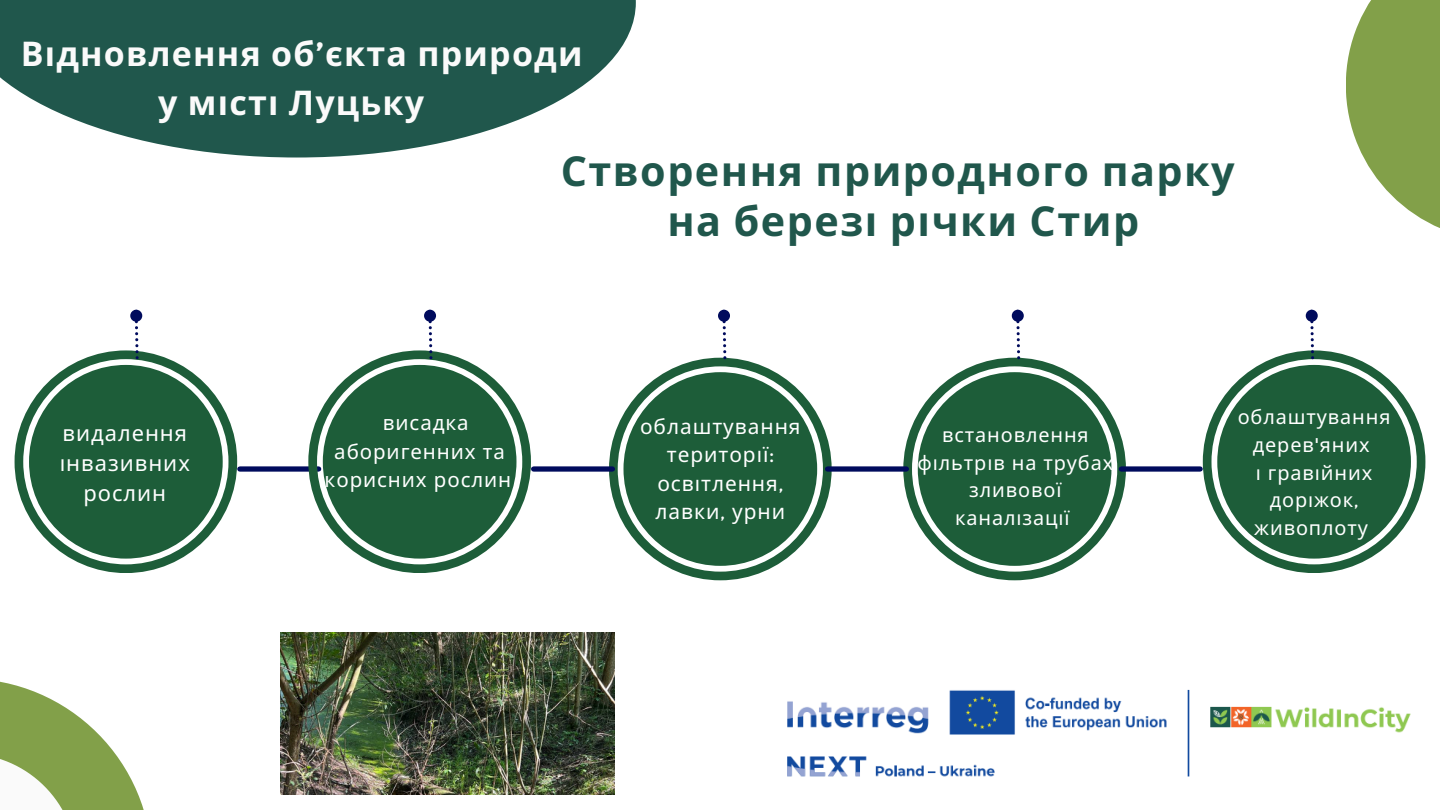
<style>
.page{position:relative;width:1440px;height:810px;background:#fff}
.page>*{position:absolute;margin:0;border:0;box-sizing:border-box;transform-origin:0 0}
.t1{font:700 41.3px/49.5px "Noto Sans";letter-spacing:.035em;color:#20574c;text-align:center}
.t2{font:700 34px "Noto Sans";letter-spacing:.035em;color:#fafafa}
.t3{font:21.9px/30px "Noto Sans";letter-spacing:.045em;color:#fff;text-align:center}
.t4{font:20.9px/28.5px "Noto Sans";letter-spacing:.045em;color:#fff;text-align:center}
.t5{font:20.5px "Noto Sans";letter-spacing:.045em;color:#fff}
.t6{font:19.9px/27.8px "Noto Sans";letter-spacing:.045em;color:#fff;text-align:center}
.s1{font-family:"Montserrat"}
</style>
<div class="page">
<svg style="left:15px;top:350px;width:222px;height:223px"></svg>
<div style="left:29px;top:365px;width:194px;height:194px;background:#1d5d39;border-radius:50%"></div>
<svg style="left:135px;top:321px;width:4px;height:38px"></svg>
<div style="left:132px;top:311px;width:9px;height:9px;background:#000b5d;border-radius:50%"></div>
<div style="left:130px;top:310px;width:12px;height:12px;border:3px solid #000b5d;border-radius:50%"></div>
<div style="left:240px;top:466px;width:79px;height:6px;background:#000b5d"></div>
<svg style="left:308px;top:350px;width:223px;height:223px"></svg>
<div style="left:323px;top:365px;width:193px;height:194px;background:#1d5d39;border-radius:50%"></div>
<svg style="left:429px;top:322px;width:3px;height:37px"></svg>
<div style="left:426px;top:311px;width:9px;height:9px;background:#000b5d;border-radius:50%"></div>
<div style="left:424px;top:310px;width:12px;height:12px;border:3px solid #000b5d;border-radius:50%"></div>
<svg style="left:609px;top:358px;width:223px;height:222px"></svg>
<div style="left:624px;top:372px;width:193px;height:194px;background:#1d5d39;border-radius:50%"></div>
<div style="left:534px;top:466px;width:78px;height:6px;background:#000b5d"></div>
<svg style="left:723px;top:322px;width:3px;height:37px"></svg>
<div style="left:719px;top:311px;width:10px;height:9px;background:#000b5d;border-radius:50%"></div>
<div style="left:718px;top:310px;width:12px;height:12px;border:3px solid #000b5d;border-radius:50%"></div>
<svg style="left:903px;top:358px;width:223px;height:222px"></svg>
<div style="left:918px;top:372px;width:193px;height:194px;background:#1d5d39;border-radius:50%"></div>
<div style="left:828px;top:466px;width:78px;height:6px;background:#000b5d"></div>
<svg style="left:1016px;top:322px;width:4px;height:37px"></svg>
<div style="left:1013px;top:311px;width:9px;height:9px;background:#000b5d;border-radius:50%"></div>
<div style="left:1012px;top:310px;width:12px;height:12px;border:3px solid #000b5d;border-radius:50%"></div>
<div style="left:1121px;top:466px;width:79px;height:6px;background:#000b5d"></div>
<svg style="left:1203px;top:350px;width:222px;height:223px"></svg>
<div style="left:1217px;top:365px;width:194px;height:194px;background:#1d5d39;border-radius:50%"></div>
<svg style="left:1310px;top:322px;width:4px;height:37px"></svg>
<div style="left:1307px;top:311px;width:9px;height:9px;background:#000b5d;border-radius:50%"></div>
<div style="left:1306px;top:310px;width:12px;height:12px;border:3px solid #000b5d;border-radius:50%"></div>
<svg style="left:1346px;top:0;width:94px;height:228px;fill:#82a049"></svg>
<svg style="left:0;top:0;width:635px;height:158px;fill:#20574c"></svg>
<img style="left:787px;top:689px;width:624px;height:88px">
<svg style="left:0;top:681px;width:144px;height:129px"></svg>
<img style="left:280px;top:632px;width:335px;height:163px">
<p class="t2" style="left:21px;top:30px;width:563px">Відновлення об<span class="s1">’</span>єкта природи</p>
<p class="t2" style="left:158px;top:78px;width:268px">у місті Луцьку</p>
<h2 class="t3" style="left:60px;top:418px;width:132px">видалення і нвазивних рослин</h2>
<h2 class="t1" style="left:561px;top:145px;width:676px">Створення природного парку на березі річки Стир</h2>
<h1 class="t5" style="left:383px;top:409px;width:87px">висадка</h1>
<h1 class="t5" style="left:334px;top:437px;width:172px">аборигенних та</h1>
<h1 class="t5" style="left:325px;top:466px;width:188px">корисних рослин</h1>
<p class="t4" style="left:640px;top:411px;width:162px">облаштування території<span class="s1">: </span>освітлення<span class="s1">, </span>лавки<span class="s1">,</span> урни</p>
<p class="t6" style="left:918px;top:420px;width:197px">встановлення фільтрі в на трубах зливової каналізації</p>
<p class="t6" style="left:1238px;top:402px;width:154px">облаштування дерев<span class="s1">'</span>яних</p>
<p class="t6" style="left:1254px;top:458px;width:120px">і гравійних доріжок<span class="s1">, </span>живоплоту</p>
</div>
